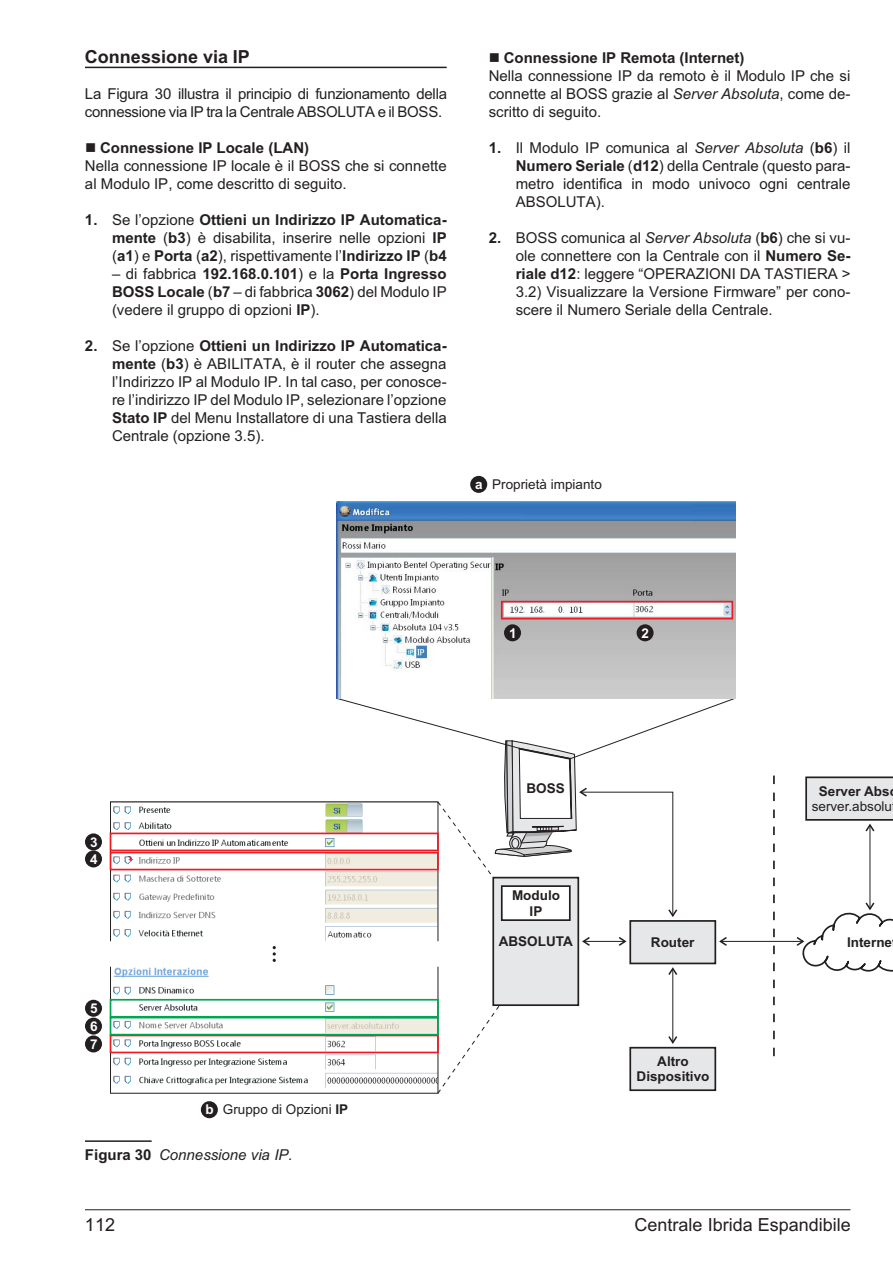
<style>
.page{position:relative;width:893px;height:1263px;background:#fff}
.page>*{position:absolute;margin:0;border:0;box-sizing:border-box;transform-origin:0 0}
.t1{font:18px "Arial";color:#231f20}
.t2{font:700 18px "Arial";color:#231f20}
.t3{font:15px/18px "Arial";color:#231f20;text-align:justify}
.t4{font:15px/18px "Arial";letter-spacing:-.02em;color:#231f20}
.t5{font:700 15px "Arial";color:#231f20}
.t6{font:italic 15px "Arial";color:#231f20}
.t7{font:700 13.5px/15.1px "Arial";color:#231f20;text-align:center}
.t8{font:13.5px "Arial";color:#231f20}
.t9{font:700 13.5px/17px "Arial";color:#fff}
.s1{font-weight:700}
.s2{font-style:italic}
.s3{font-weight:700;color:#fff}
.s4{font-weight:700;font-style:normal}
</style>
<div class="page">
<hr style="left:85px;top:67px;width:362px;height:1px;background:#231f20">
<hr style="left:85px;top:1210px;width:765px;height:1px;background:#231f20">
<svg style="left:664px;top:501px;width:229px;height:471px"></svg>
<svg style="left:773px;top:946px;width:2px;height:111px"></svg>
<svg style="left:773px;top:767px;width:2px;height:170px"></svg>
<hr style="left:722px;top:941px;width:80px;height:1px;background:#231f20">
<svg style="left:795px;top:935px;width:11px;height:12px"></svg>
<hr style="left:869px;top:826px;width:1px;height:82px;background:#231f20">
<svg style="left:805px;top:776px;width:88px;height:57px"></svg>
<svg style="left:864px;top:901px;width:12px;height:11px"></svg>
<svg style="left:336px;top:698px;width:399px;height:396px"></svg>
<img style="left:337px;top:502px;width:398px;height:196px">
<div style="left:501px;top:601px;width:232px;height:18px;border:2px solid #ed1c24"></div>
<div style="left:504px;top:624px;width:17px;height:17px;background:#231f20;border-radius:50%"></div>
<div style="left:636px;top:624px;width:17px;height:17px;background:#231f20;border-radius:50%"></div>
<div style="left:201px;top:1101px;width:17px;height:17px;background:#231f20;border-radius:50%"></div>
<img style="left:112px;top:968px;width:324px;height:124px">
<img style="left:112px;top:804px;width:326px;height:141px">
<div style="left:110px;top:966px;width:328px;height:128px;border:1px solid #231f20"></div>
<svg style="left:273px;top:946px;width:3px;height:16px"></svg>
<div style="left:110px;top:852px;width:329px;height:18px;border:2px solid #ed1c24"></div>
<div style="left:110px;top:833px;width:329px;height:18px;border:2px solid #ed1c24"></div>
<div style="left:110px;top:1035px;width:329px;height:18px;border:2px solid #ed1c24"></div>
<div style="left:85px;top:833px;width:17px;height:17px;background:#231f20;border-radius:50%"></div>
<div style="left:85px;top:850px;width:17px;height:17px;background:#231f20;border-radius:50%"></div>
<div style="left:85px;top:1035px;width:17px;height:17px;background:#231f20;border-radius:50%"></div>
<div style="left:85px;top:1018px;width:17px;height:17px;background:#231f20;border-radius:50%"></div>
<div style="left:110px;top:1017px;width:329px;height:18px;border:2px solid #00a650"></div>
<div style="left:110px;top:999px;width:329px;height:19px;border:2px solid #00a650"></div>
<div style="left:85px;top:1000px;width:17px;height:17px;background:#231f20;border-radius:50%"></div>
<div style="left:470px;top:476px;width:17px;height:17px;background:#231f20;border-radius:50%"></div>
<hr style="left:85px;top:1140px;width:67px;height:2px;background:#231f20">
<p class="t2" style="left:85px;top:50px;width:166px">Connessione via IP</p>
<p class="t4" style="left:85px;top:86px;width:363px">La Figura 30 illustra il principio di funzionamento della connessione via IP tra la Centrale ABSOLUTA e il BOSS.</p>
<p class="t5" style="left:100px;top:142px;width:211px">Connessione IP Locale (LAN)</p>
<p class="t3" style="left:85px;top:158px;width:363px">Nella connessione IP locale è il BOSS che si connette al Modulo IP, come descritto di seguito.</p>
<p class="t3" style="left:112px;top:212px;width:336px;text-indent:-27px"><span class="s1">1.</span> Se l’opzione <span class="s1">Ottieni un Indirizzo IP Automatica&shy;mente</span> (<span class="s1">b3</span>) è disabilita, inserire nelle opzioni <span class="s1">IP </span>(<span class="s1">a1</span>) e <span class="s1">Porta</span> (<span class="s1">a2</span>), rispettivamente l’<span class="s1">Indirizzo IP</span> (<span class="s1">b4</span></p>
<p class="t3" style="left:112px;top:266px;width:336px">– di fabbrica <span class="s1">192.168.0.101</span>) e la <span class="s1">Porta Ingresso BOSS Locale</span> (<span class="s1">b7</span> – di fabbrica <span class="s1">3062</span>) del Modulo IP (vedere il gruppo di opzioni <span class="s1">IP</span>).</p>
<p class="t3" style="left:112px;top:338px;width:336px;text-indent:-27px"><span class="s1">2.</span> Se l’opzione <span class="s1">Ottieni un Indirizzo IP Automatica&shy;mente</span> (<span class="s1">b3</span>) è ABILITATA, è il router che assegna l’Indirizzo IP al Modulo IP. In tal caso, per conosce&shy;re l’indirizzo IP del Modulo IP, selezionare l’opzione <span class="s1">Stato IP</span> del Menu Installatore di una Tastiera della Centrale (opzione 3.5).</p>
<p class="t5" style="left:504px;top:52px;width:242px">Connessione IP Remota (Internet)</p>
<p class="t3" style="left:489px;top:68px;width:363px">Nella connessione IP da remoto è il Modulo IP che si connette al BOSS grazie al <span class="s2">Server Absoluta</span>, come de&shy;scritto di seguito.</p>
<p class="t3" style="left:516px;top:140px;width:336px;text-indent:-27px"><span class="s1">1.</span> Il Modulo IP comunica al <span class="s2">Server Absoluta</span> (<span class="s1">b6</span>) il <span class="s1">Numero Seriale</span> (<span class="s1">d12</span>) della Centrale (questo para&shy;metro identifica in modo univoco ogni centrale ABSOLUTA).</p>
<p class="t3" style="left:516px;top:230px;width:336px;text-indent:-27px"><span class="s1">2.</span> BOSS comunica al <span class="s2">Server Absoluta</span> (<span class="s1">b6</span>) che si vu&shy;ole connettere con la Centrale con il <span class="s1">Numero Se&shy;riale d12</span>: leggere “OPERAZIONI DA TASTIERA &gt; 3.2) Visualizzare la Versione Firmware” per cono&shy;scere il Numero Seriale della Centrale.</p>
<p class="t8" style="left:475px;top:479px;width:128px"><span class="s3">a</span> Proprietà impianto</p>
<p class="t9" style="left:509px;top:626px;width:9px">1</p>
<p class="t9" style="left:642px;top:626px;width:9px">2</p>
<p class="t9" style="left:90px;top:835px;width:9px">3<br>4</p>
<p class="t9" style="left:90px;top:1001px;width:9px">5</p>
<p class="t9" style="left:90px;top:1019px;width:9px">6</p>
<p class="t9" style="left:90px;top:1037px;width:9px">7</p>
<p class="t8" style="left:205px;top:1105px;width:144px"><span class="s3">b</span> Gruppo di Opzioni <span class="s1">IP</span></p>
<p class="t6" style="left:85px;top:1149px;width:209px"><span class="s4">Figura 30</span> Connessione via IP.</p>
<p class="t7" style="left:526px;top:782px;width:40px">BOSS</p>
<p class="t7" style="left:512px;top:889px;width:49px">Modulo<br>IP</p>
<p class="t7" style="left:499px;top:935px;width:75px">ABSOLUTA</p>
<p class="t7" style="left:819px;top:785px;width:72px">Server Abs</p>
<p class="t8" style="left:812px;top:801px;width:82px">server.absolu</p>
<p class="t7" style="left:651px;top:936px;width:45px">Router</p>
<p class="t7" style="left:847px;top:936px;width:47px">Interne</p>
<p class="t7" style="left:637px;top:1055px;width:74px">Altro<br>Dispositivo</p>
<p class="t1" style="left:85px;top:1218px;width:32px">112</p>
<p class="t1" style="left:635px;top:1218px;width:218px">Centrale Ibrida Espandibile</p>
</div>
